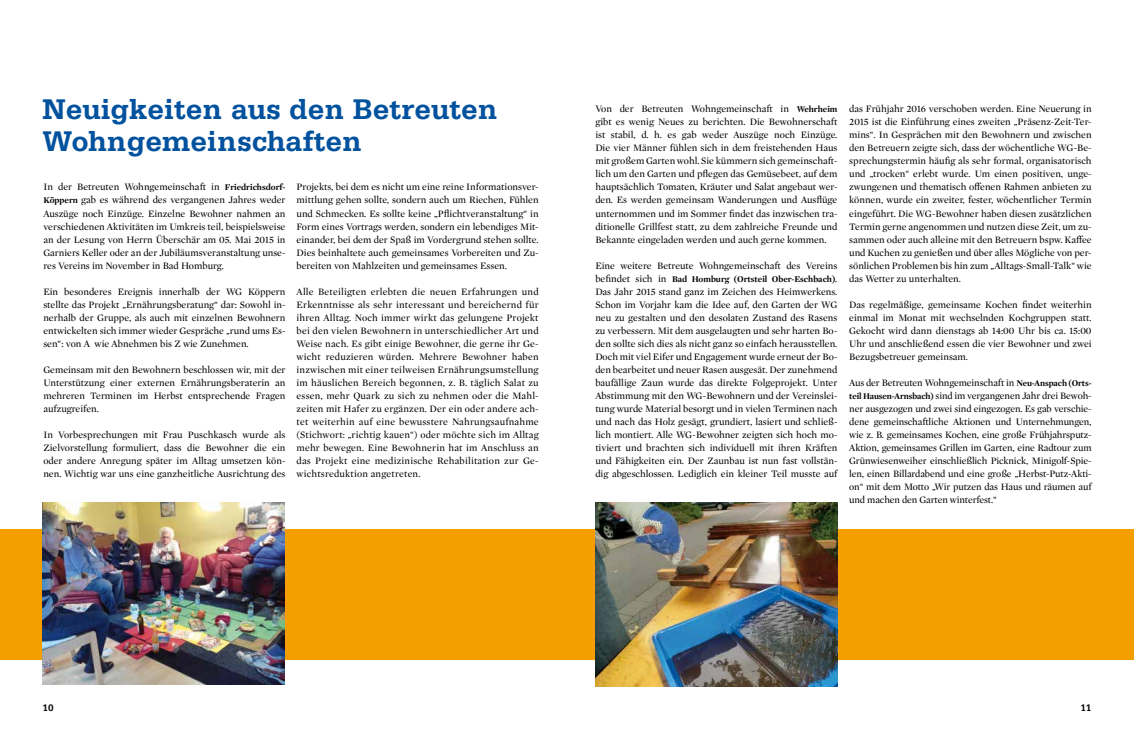
<style>
.page{position:relative;width:1134px;height:738px;background:#fff}
.page>*{position:absolute;margin:0;border:0;box-sizing:border-box;transform-origin:0 0}
.t1{font:700 30px/32px "Serifa Std";color:#00519e}
.t2{font:10px/13px "Mercury Display";color:#000;text-align:justify}
.t3{font:700 10px "Serifa Std";color:#000}
.t4{font:700 9px "Mercury Display";color:#000}
.s1{font-weight:700;font-size:9px}
.s2{font-weight:400;font-size:10px}
</style>
<div class="page">
<div style="left:0;top:528px;width:1134px;height:130px;background:#f49e00"></div>
<img style="left:43px;top:502px;width:242px;height:182px">
<img style="left:595px;top:502px;width:242px;height:184px">
<h1 class="t1" style="left:43px;top:93px;width:457px">Neuigkeiten aus den Betreuten<br>Wohngemeinschaften</h1>
<p class="t2" style="left:43px;top:180px;width:244px">In der Betreuten Wohngemeinschaft in <span class="s1">Friedrichsdorf-Köppern</span> gab es während des vergangenen Jahres weder Auszüge noch Einzüge. Einzelne Bewohner nahmen an verschiedenen Aktivitäten im Umkreis teil, beispielsweise an der Lesung von Herrn Überschär am 05. Mai 2015 in Garniers Keller oder an der Jubiläumsveranstaltung unse&shy;res Vereins im November in Bad Homburg.</p>
<p class="t2" style="left:43px;top:284px;width:244px">Ein besonderes Ereignis innerhalb der WG Köppern stellte das Projekt „Ernährungsberatung“ dar: Sowohl in&shy;nerhalb der Gruppe, als auch mit einzelnen Bewohnern entwickelten sich immer wieder Gespräche „rund ums Es&shy;sen“: von A wie Abnehmen bis Z wie Zunehmen.</p>
<p class="t2" style="left:43px;top:362px;width:244px">Gemeinsam mit den Bewohnern beschlossen wir, mit der Unterstützung einer externen Ernährungsberaterin an mehreren Terminen im Herbst entsprechende Fragen aufzugreifen.</p>
<p class="t2" style="left:43px;top:427px;width:244px">In Vorbesprechungen mit Frau Puschkasch wurde als Zielvorstellung formuliert, dass die Bewohner die ein oder andere Anregung später im Alltag umsetzen kön&shy;nen. Wichtig war uns eine ganzheitliche Ausrichtung des</p>
<p class="t2" style="left:297px;top:180px;width:244px">Projekts, bei dem es nicht um eine reine Informationsver&shy;mittlung gehen sollte, sondern auch um Riechen, Fühlen und Schmecken. Es sollte keine „Pflichtveranstaltung“ in Form eines Vortrags werden, sondern ein lebendiges Mit&shy;einander, bei dem der Spaß im Vordergrund stehen sollte.<br>Dies beinhaltete auch gemeinsames Vorbereiten und Zu&shy;bereiten von Mahlzeiten und gemeinsames Essen.</p>
<p class="t2" style="left:297px;top:284px;width:244px">Alle Beteiligten erlebten die neuen Erfahrungen und Erkenntnisse als sehr interessant und bereichernd für ihren Alltag. Noch immer wirkt das gelungene Projekt bei den vielen Bewohnern in unterschiedlicher Art und Weise nach. Es gibt einige Bewohner, die gerne ihr Ge&shy;wicht reduzieren würden. Mehrere Bewohner haben inzwischen mit einer teilweisen Ernährungsumstellung im häuslichen Bereich begonnen, z. B. täglich Salat zu essen, mehr Quark zu sich zu nehmen oder die Mahl&shy;zeiten mit Hafer zu ergänzen. Der ein oder andere ach&shy;tet weiterhin auf eine bewusstere Nahrungsaufnahme (Stichwort: „richtig kauen“) oder möchte sich im Alltag mehr bewegen. Eine Bewohnerin hat im Anschluss an das Projekt eine medizinische Rehabilitation zur Ge&shy;wichtsreduktion angetreten.</p>
<p class="t2" style="left:595px;top:102px;width:244px">Von der Betreuten Wohngemeinschaft in <span class="s1">Wehrheim </span>gibt es wenig Neues zu berichten. Die Bewohnerschaft ist stabil, d. h. es gab weder Auszüge noch Einzüge.<br>Die vier Männer fühlen sich in dem freistehenden Haus mit großem Garten wohl. Sie kümmern sich gemeinschaft&shy;lich um den Garten und pflegen das Gemüsebeet, auf dem hauptsächlich Tomaten, Kräuter und Salat angebaut wer&shy;den. Es werden gemeinsam Wanderungen und Ausflüge unternommen und im Sommer findet das inzwischen tra&shy;ditionelle Grillfest statt, zu dem zahlreiche Freunde und Bekannte eingeladen werden und auch gerne kommen.</p>
<p class="t2" style="left:595px;top:258px;width:244px">Eine weitere Betreute Wohngemeinschaft des Vereins</p>
<p class="t4" style="left:595px;top:272px;width:244px"><span class="s2">befindet sich in</span> Bad Homburg (Ortsteil Ober-Eschbach)<span class="s2">.</span></p>
<p class="t2" style="left:595px;top:284px;width:244px">Das Jahr 2015 stand ganz im Zeichen des Heimwerkens.<br>Schon im Vorjahr kam die Idee auf, den Garten der WG neu zu gestalten und den desolaten Zustand des Rasens zu verbessern. Mit dem ausgelaugten und sehr harten Bo&shy;den sollte sich dies als nicht ganz so einfach herausstellen.<br>Doch mit viel Eifer und Engagement wurde erneut der Bo&shy;den bearbeitet und neuer Rasen ausgesät. Der zunehmend baufällige Zaun wurde das direkte Folgeprojekt. Unter Abstimmung mit den WG-Bewohnern und der Vereinslei&shy;tung wurde Material besorgt und in vielen Terminen nach und nach das Holz gesägt, grundiert, lasiert und schließ&shy;lich montiert. Alle WG-Bewohner zeigten sich hoch mo&shy;tiviert und brachten sich individuell mit ihren Kräften und Fähigkeiten ein. Der Zaunbau ist nun fast vollstän&shy;dig abgeschlossen. Lediglich ein kleiner Teil musste auf</p>
<p class="t2" style="left:849px;top:102px;width:244px">das Frühjahr 2016 verschoben werden. Eine Neuerung in 2015 ist die Einführung eines zweiten „Präsenz-Zeit-Ter&shy;mins“. In Gesprächen mit den Bewohnern und zwischen den Betreuern zeigte sich, dass der wöchentliche WG-Be&shy;sprechungstermin häufig als sehr formal, organisatorisch und „trocken“ erlebt wurde. Um einen positiven, unge&shy;zwungenen und thematisch offenen Rahmen anbieten zu können, wurde ein zweiter, fester, wöchentlicher Termin eingeführt. Die WG-Bewohner haben diesen zusätzlichen Termin gerne angenommen und nutzen diese Zeit, um zu&shy;sammen oder auch alleine mit den Betreuern bspw. Kaffee und Kuchen zu genießen und über alles Mögliche von per&shy;sönlichen Problemen bis hin zum „Alltags-Small-Talk“ wie das Wetter zu unterhalten.</p>
<p class="t2" style="left:849px;top:297px;width:244px">Das regelmäßige, gemeinsame Kochen findet weiterhin einmal im Monat mit wechselnden Kochgruppen statt.<br>Gekocht wird dann dienstags ab 14:00 Uhr bis ca. 15:00<br>Uhr und anschließend essen die vier Bewohner und zwei Bezugsbetreuer gemeinsam.</p>
<p class="t2" style="left:849px;top:375px;width:244px">Aus der Betreuten Wohngemeinschaft in <span class="s1">Neu-Anspach (Orts&shy;teil Hausen-Arnsbach)</span> sind im vergangenen Jahr drei Bewoh&shy;ner ausgezogen und zwei sind eingezogen. Es gab verschie&shy;dene gemeinschaftliche Aktionen und Unternehmungen, wie z. B. gemeinsames Kochen, eine große Frühjahrsputz-Aktion, gemeinsames Grillen im Garten, eine Radtour zum Grünwiesenweiher einschließlich Picknick, Minigolf-Spie&shy;len, einen Billardabend und eine große „Herbst-Putz-Akti&shy;on“ mit dem Motto „Wir putzen das Haus und räumen auf und machen den Garten winterfest.“</p>
<p class="t3" style="left:43px;top:701px;width:13px">10</p>
<p class="t3" style="left:1080px;top:701px;width:13px">11</p>
</div>
